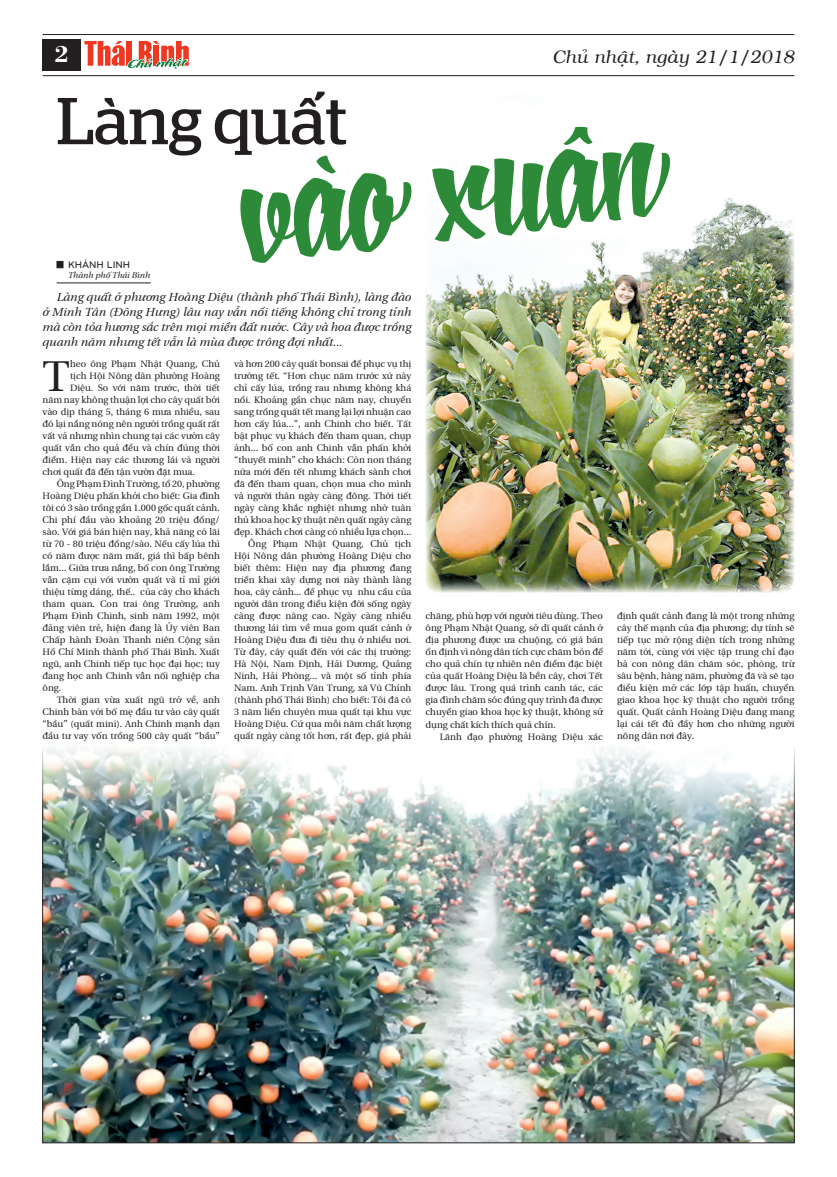
<style>
.page{position:relative;width:837px;height:1177px;background:#fff}
.page>*{position:absolute;margin:0;border:0;box-sizing:border-box;transform-origin:0 0}
.t1{font:175.6px "SVN XXII Yeah Script";color:#2c8a38;scale:1.34 1}
.t2{font:66px "SVN Stag";color:#231f20}
.t3{font:44.2px "BHD utopia Long";color:#231f20}
.t4{font:24px "VNI Bodon Bold";color:#fff}
.t5{font:italic 18px "VNI";color:#231f20}
.t6{font:12px/15px "BHD Utopia Italic long Italic";color:#231f20;text-align:justify}
.t7{font:10px "UTM Bryant LG Bold";color:#231f20}
.t8{font:9.5px/12px "BHD utopia Long";color:#231f20;text-align:justify}
.t9{font:8.5px "BHD Utopia Italic long Italic";color:#231f20}
</style>
<div class="page">
<hr style="left:43px;top:34px;width:751px;height:1px;background:#231f20">
<hr style="left:43px;top:75px;width:751px;height:1px;background:#231f20">
<div style="left:43px;top:39px;width:38px;height:31px;background:#231f20"></div>
<img style="left:425px;top:197px;width:369px;height:395px">
<svg style="left:52px;top:41px;width:630px;height:337px"></svg>
<div style="left:57px;top:261px;width:6px;height:7px;background:#231f20;border:1px solid #231f20"></div>
<hr style="left:57px;top:283px;width:94px;height:1px;background:#231f20">
<img style="left:45px;top:748px;width:747px;height:392px">
<h3 class="t4" style="left:54px;top:36px;width:16px">2</h3>
<h3 class="t5" style="left:552px;top:43px;width:243px">Chuû nhaät, ngaøy 21/1/2018</h3>
<h2 class="t2" style="left:57px;top:76px;width:292px">Làng quất</h2>
<h1 class="t1" style="left:222px;top:70px;width:316px;rotate:-6deg">vào xuân</h1>
<p class="t6" style="left:43px;top:287px;width:370px;text-indent:14px">Làng quất ở phương Hoàng Diệu (thành phố Thái Bình), làng đào ở Minh Tân (Đông Hưng) lâu nay vẫn nổi tiếng không chỉ trong tỉnh mà còn tỏa hương sắc trên mọi miền đất nước. Cây và hoa được trồng quanh năm nhưng tết vẫn là mùa được trông đợi nhất...</p>
<p class="t8" style="left:234px;top:357px;width:179px;text-align:right">và hơn 200 cây quất bonsai để phục vụ thị trường tết. “Hơn chục năm trước xứ này chỉ cấy lúa, trồng rau nhưng không khá nổi. Khoảng gần chục năm nay, chuyển sang trồng quất tết mang lại lợi nhuận cao hơn cấy lúa...”, anh Chinh cho biết. Tất bật phục vụ khách đến tham quan, chụp ảnh... bố con anh Chinh vẫn phấn khởi “thuyết minh” cho khách: Còn non tháng nữa mới đến tết nhưng khách sành chơi đã đến tham quan, chọn mua cho mình và người thân ngày càng đông. Thời tiết ngày càng khắc nghiệt nhưng nhờ tuân thủ khoa học kỹ thuật nên quất ngày càng đẹp. Khách chơi càng có nhiều lựa chọn...<br>Ông Phạm Nhật Quang, Chủ tịch Hội Nông dân phường Hoàng Diệu cho biết thêm: Hiện nay địa phương đang triển khai xây dựng nơi này thành làng hoa, cây cảnh... để phục vụ nhu cầu của người dân trong điều kiện đời sống ngày càng được nâng cao. Ngày càng nhiều thương lái tìm về mua gom quất cảnh ở Hoàng Diệu đưa đi tiêu thụ ở nhiều nơi.<br>Từ đây, cây quất đến với các thị trường:<br>Hà Nội, Nam Định, Hải Dương, Quảng Ninh, Hải Phòng... và một số tỉnh phía Nam. Anh Trịnh Văn Trung, xã Vũ Chính (thành phố Thái Bình) cho biết: Tôi đã có 3 năm liền chuyên mua quất tại khu vực Hoàng Diệu. Cứ qua mỗi năm chất lượng quất ngày càng tốt hơn, rất đẹp, giá phải</p>
<p class="t7" style="left:68px;top:257px;width:64px">khánh linh</p>
<p class="t9" style="left:68px;top:267px;width:84px">Thành phố Thái Bình</p>
<h3 class="t3" style="left:43px;top:343px;width:29px">T</h3>
<p class="t8" style="left:70px;top:357px;width:151px">heo ông Phạm Nhật Quang, Chủ</p>
<p class="t8" style="left:70px;top:369px;width:151px">tịch Hội Nông dân phường Hoàng</p>
<p class="t8" style="left:70px;top:381px;width:151px">Diệu. So với năm trước, thời tiết</p>
<p class="t8" style="left:43px;top:393px;width:179px">năm nay không thuận lợi cho cây quất bởi</p>
<p class="t8" style="left:43px;top:405px;width:179px">vào dịp tháng 5, tháng 6 mưa nhiều, sau</p>
<p class="t8" style="left:43px;top:417px;width:179px">đó lại nắng nóng nên người trồng quất rất</p>
<p class="t8" style="left:43px;top:429px;width:179px">vất vả nhưng nhìn chung tại các vườn cây</p>
<p class="t8" style="left:43px;top:441px;width:179px">quất vẫn cho quả đều và chín đúng thời</p>
<p class="t8" style="left:43px;top:453px;width:179px">điểm. Hiện nay các thương lái và người</p>
<p class="t8" style="left:43px;top:465px;width:154px">chơi quất đã đến tận vườn đặt mua.</p>
<p class="t8" style="left:57px;top:477px;width:164px">Ông Phạm Đình Trường, tổ 20, phường</p>
<p class="t8" style="left:43px;top:489px;width:179px">Hoàng Diệu phấn khởi cho biết: Gia đình</p>
<p class="t8" style="left:43px;top:501px;width:179px">tôi có 3 sào trồng gần 1.000 gốc quất cảnh.</p>
<p class="t8" style="left:43px;top:513px;width:179px">Chi phí đầu vào khoảng 20 triệu đồng/</p>
<p class="t8" style="left:43px;top:525px;width:179px">sào. Với giá bán hiện nay, khả năng có lãi</p>
<p class="t8" style="left:43px;top:537px;width:179px">từ 70 - 80 triệu đồng/sào. Nếu cấy lúa thì</p>
<p class="t8" style="left:43px;top:549px;width:179px">có năm được năm mất, giá thì bấp bênh</p>
<p class="t8" style="left:43px;top:561px;width:179px">lắm... Giữa trưa nắng, bố con ông Trường</p>
<p class="t8" style="left:43px;top:573px;width:179px">vẫn cặm cụi với vườn quất và tỉ mỉ giới</p>
<p class="t8" style="left:43px;top:585px;width:179px">thiệu từng dáng, thế.. của cây cho khách</p>
<p class="t8" style="left:43px;top:597px;width:179px">tham quan. Con trai ông Trường, anh</p>
<p class="t8" style="left:43px;top:609px;width:179px">Phạm Đình Chinh, sinh năm 1992, một</p>
<p class="t8" style="left:43px;top:621px;width:179px">đảng viên trẻ, hiện đang là Ủy viên Ban</p>
<p class="t8" style="left:43px;top:633px;width:179px">Chấp hành Đoàn Thanh niên Cộng sản</p>
<p class="t8" style="left:43px;top:645px;width:179px">Hồ Chí Minh thành phố Thái Bình. Xuất</p>
<p class="t8" style="left:43px;top:657px;width:179px">ngũ, anh Chinh tiếp tục học đại học; tuy</p>
<p class="t8" style="left:43px;top:669px;width:179px">đang học anh Chinh vẫn nối nghiệp cha</p>
<p class="t8" style="left:43px;top:681px;width:20px">ông.</p>
<p class="t8" style="left:57px;top:693px;width:164px">Thời gian vừa xuất ngũ trở về, anh</p>
<p class="t8" style="left:43px;top:705px;width:179px">Chinh bàn với bố mẹ đầu tư vào cây quất</p>
<p class="t8" style="left:43px;top:717px;width:179px">“bầu” (quất mini). Anh Chinh mạnh dạn</p>
<p class="t8" style="left:43px;top:729px;width:179px">đầu tư vay vốn trồng 500 cây quất “bầu”</p>
<p class="t8" style="left:617px;top:609px;width:179px">định quất cảnh đang là một trong những cây thế mạnh của địa phương; dự tính sẽ tiếp tục mở rộng diện tích trong những năm tới, cùng với việc tập trung chỉ đạo bà con nông dân chăm sóc, phòng, trừ sâu bệnh, hàng năm, phường đã và sẽ tạo điều kiện mở các lớp tập huấn, chuyển giao khoa học kỹ thuật cho người trồng quất. Quất cảnh Hoàng Diệu đang mang lại cái tết đủ đầy hơn cho những người nông dân nơi đây.</p>
<p class="t8" style="left:425px;top:609px;width:179px">chăng, phù hợp với người tiêu dùng. Theo ông Phạm Nhật Quang, sở dĩ quất cảnh ở địa phương được ưa chuộng, có giá bán ổn định vì nông dân tích cực chăm bón để cho quả chín tự nhiên nên điểm đặc biệt của quất Hoàng Diệu là bền cây, chơi Tết được lâu. Trong quá trình canh tác, các gia đình chăm sóc đúng quy trình đã được chuyển giao khoa học kỹ thuật, không sử dụng chất kích thích quả chín.</p>
<p class="t8" style="left:439px;top:729px;width:164px">Lãnh đạo phường Hoàng Diệu xác</p>
</div>
